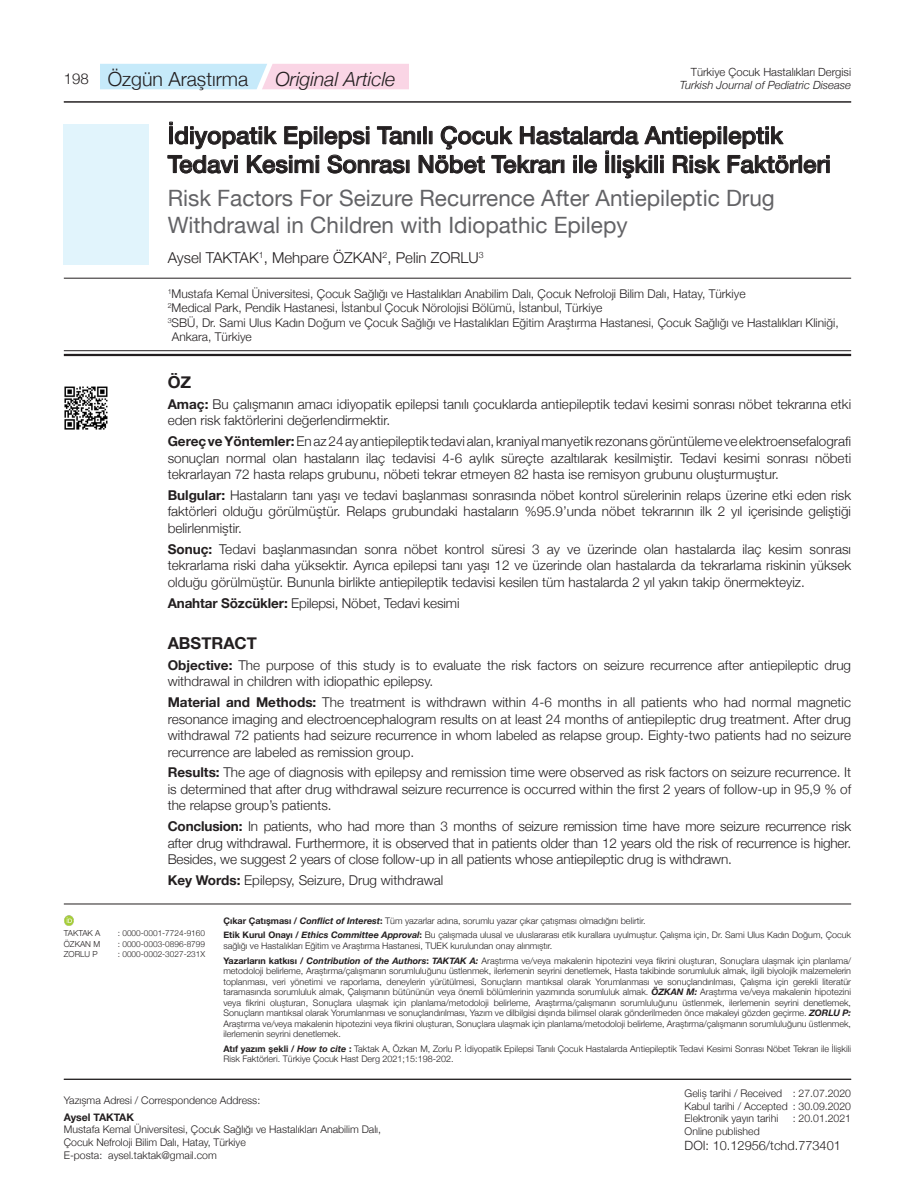
<style>
.page{position:relative;width:915px;height:1191px;background:#fff}
.page>*{position:absolute;margin:0;border:0;box-sizing:border-box;transform-origin:0 0}
.t1{font:500 24px/28.8px "Helvetica Neue";color:#231f20}
.t2{font:22.5px/27px "Helvetica Neue";color:#636366}
.t3{font:italic 300 19.5px "Helvetica Neue";color:#231f20}
.t4{font:300 19.5px "Helvetica Neue";color:#231f20}
.t5{font:700 16.5px "Helvetica Neue";color:#231f20}
.t6{font:300 15px "Helvetica Neue";color:#231f20}
.t7{font:300 13.5px/16.5px "Helvetica Neue";color:#231f20;text-align:justify}
.t8{font:300 12.75px "Helvetica Neue";color:#231f20}
.t9{font:300 12px/14.4px "Helvetica Neue";color:#231f20}
.t10{font:italic 300 11.25px "Helvetica Neue";color:#231f20}
.t11{font:300 11.25px "Helvetica Neue";color:#231f20}
.t12{font:300 10.5px "Helvetica Neue";color:#231f20}
.t13{font:700 10.5px "Helvetica Neue";color:#231f20}
.t14{font:300 9px/10.5px "Helvetica Neue";color:#231f20}
.t15{font:300 8.25px "Helvetica Neue";color:#231f20}
.s1{font-weight:700}
.s2{font-weight:700;font-style:italic}
</style>
<div class="page">
<hr style="left:64px;top:278px;width:786px;height:1px;background:#231f20">
<hr style="left:64px;top:1079px;width:786px;height:1px;background:#231f20">
<hr style="left:64px;top:354px;width:786px;height:2px;background:#231f20">
<hr style="left:64px;top:350px;width:786px;height:1px;background:#231f20">
<hr style="left:64px;top:102px;width:786px;height:1px;background:#231f20">
<svg style="left:728px;top:126px;width:55px;height:23px"></svg>
<svg style="left:167px;top:122px;width:553px;height:57px"></svg>
<svg style="left:727px;top:155px;width:102px;height:19px"></svg>
<div style="left:64px;top:124px;width:85px;height:140px;background:#e1f4fc"></div>
<svg style="left:100px;top:64px;width:309px;height:25px"></svg>
<img style="left:64px;top:386px;width:44px;height:44px">
<svg style="left:64px;top:915px;width:10px;height:11px"></svg>
<hr style="left:64px;top:903px;width:786px;height:1px;background:#231f20">
<p class="t6" style="left:64px;top:66px;width:27px">198</p>
<p class="t4" style="left:108px;top:63px;width:142px">Özgün Araştırma</p>
<p class="t3" style="left:275px;top:64px;width:121px">Original Article</p>
<p class="t11" style="left:690px;top:63px;width:162px">Türkiye Çocuk Hastalıkları Dergisi</p>
<p class="t10" style="left:679px;top:76px;width:173px">Turkish Journal of Pediatric Disease</p>
<p class="t1" style="left:168px;top:119px;width:664px">İdiyopatik Epilepsi Tanılı Çocuk Hastalarda Antiepileptik<br>Tedavi Kesimi Sonrası Nöbet Tekrarı ile İlişkili Risk Faktörleri</p>
<p class="t2" style="left:168px;top:186px;width:608px">Risk Factors For Seizure Recurrence After Antiepileptic Drug<br>Withdrawal in Children with Idiopathic Epilepy</p>
<p class="t6" style="left:168px;top:245px;width:317px">Aysel TAKTAK<sup>1</sup>, Mehpare ÖZKAN<sup>2</sup>, Pelin ZORLU<sup>3</sup></p>
<p class="t9" style="left:168px;top:286px;width:579px"><sup>1</sup>Mustafa Kemal Üniversitesi, Çocuk Sağlığı ve Hastalıkları Anabilim Dalı, Çocuk Nefroloji Bilim Dalı, Hatay, Türkiye</p>
<p class="t9" style="left:168px;top:300px;width:436px"><sup>2</sup>Medical Park, Pendik Hastanesi, İstanbul Çocuk Nörolojisi Bölümü, İstanbul, Türkiye</p>
<p class="t9" style="left:172px;top:314px;width:668px;text-indent:-4px"><sup>3</sup>SBÜ, Dr. Sami Ulus Kadın Doğum ve Çocuk Sağlığı ve Hastalıkları Eğitim Araştırma Hastanesi, Çocuk Sağlığı ve Hastalıkları Kliniği,<br>Ankara, Türkiye</p>
<p class="t5" style="left:168px;top:369px;width:25px">ÖZ</p>
<p class="t7" style="left:168px;top:395px;width:684px"><span class="s1">Amaç:</span> Bu çalışmanın amacı idiyopatik epilepsi tanılı çocuklarda antiepileptik tedavi kesimi sonrası nöbet tekrarına etki eden risk faktörlerini değerlendirmektir.</p>
<p class="t7" style="left:168px;top:432px;width:684px"><span class="s1">Gereç ve Yöntemler:</span> En az 24 ay antiepileptik tedavi alan, kraniyal manyetik rezonans görüntüleme ve elektroensefalografi sonuçları normal olan hastaların ilaç tedavisi 4-6 aylık süreçte azaltılarak kesilmiştir. Tedavi kesimi sonrası nöbeti tekrarlayan 72 hasta relaps grubunu, nöbeti tekrar etmeyen 82 hasta ise remisyon grubunu oluşturmuştur.</p>
<p class="t7" style="left:168px;top:486px;width:684px"><span class="s1">Bulgular:</span> Hastaların tanı yaşı ve tedavi başlanması sonrasında nöbet kontrol sürelerinin relaps üzerine etki eden risk faktörleri olduğu görülmüştür. Relaps grubundaki hastaların %95.9’unda nöbet tekrarının ilk 2 yıl içerisinde geliştiği belirlenmiştir.</p>
<p class="t7" style="left:168px;top:539px;width:684px"><span class="s1">Sonuç:</span> Tedavi başlanmasından sonra nöbet kontrol süresi 3 ay ve üzerinde olan hastalarda ilaç kesim sonrası tekrarlama riski daha yüksektir. Ayrıca epilepsi tanı yaşı 12 ve üzerinde olan hastalarda da tekrarlama riskinin yüksek olduğu görülmüştür. Bununla birlikte antiepileptik tedavisi kesilen tüm hastalarda 2 yıl yakın takip önermekteyiz.</p>
<p class="t7" style="left:168px;top:593px;width:293px"><span class="s1">Anahtar Sözcükler:</span> Epilepsi, Nöbet, Tedavi kesimi</p>
<p class="t5" style="left:168px;top:630px;width:91px">ABSTRACT</p>
<p class="t7" style="left:168px;top:655px;width:684px"><span class="s1">Objective:</span> The purpose of this study is to evaluate the risk factors on seizure recurrence after antiepileptic drug withdrawal in children with idiopathic epilepsy.</p>
<p class="t7" style="left:168px;top:693px;width:684px"><span class="s1">Material and Methods:</span> The treatment is withdrawn within 4-6 months in all patients who had normal magnetic resonance imaging and electroencephalogram results on at least 24 months of antiepileptic drug treatment. After drug withdrawal 72 patients had seizure recurrence in whom labeled as relapse group. Eighty-two patients had no seizure recurrence are labeled as remission group.</p>
<p class="t7" style="left:168px;top:763px;width:684px"><span class="s1">Results:</span> The age of diagnosis with epilepsy and remission time were observed as risk factors on seizure recurrence. It is determined that after drug withdrawal seizure recurrence is occurred within the first 2 years of follow-up in 95,9 % of the relapse group’s patients.</p>
<p class="t7" style="left:168px;top:817px;width:684px"><span class="s1">Conclusion:</span> In patients, who had more than 3 months of seizure remission time have more seizure recurrence risk after drug withdrawal. Furthermore, it is observed that in patients older than 12 years old the risk of recurrence is higher.<br>Besides, we suggest 2 years of close follow-up in all patients whose antiepileptic drug is withdrawn.</p>
<p class="t7" style="left:168px;top:870px;width:277px"><span class="s1">Key Words:</span> Epilepsy, Seizure, Drug withdrawal</p>
<p class="t15" style="left:64px;top:927px;width:38px">TAKTAK A</p>
<p class="t15" style="left:118px;top:927px;width:89px">: 0000-0001-7724-9160</p>
<p class="t15" style="left:64px;top:937px;width:38px">ÖZKAN M</p>
<p class="t15" style="left:118px;top:937px;width:89px">: 0000-0003-0896-8799</p>
<p class="t15" style="left:64px;top:948px;width:35px">ZORLU P</p>
<p class="t15" style="left:118px;top:948px;width:89px">: 0000-0002-3027-231X</p>
<p class="t14" style="left:223px;top:914px;width:423px"><span class="s1">Çıkar Çatışması /</span> <span class="s2">Conflict of Interest</span><span class="s1">:</span> Tüm yazarlar adına, sorumlu yazar çıkar çatışması olmadığını belirtir.</p>
<p class="t14" style="left:223px;top:929px;width:629px"><span class="s1">Etik Kurul Onayı /</span> <span class="s2">Ethics Committee Approval</span><span class="s1">:</span> Bu çalışmada ulusal ve uluslararası etik kurallara uyulmuştur. Çalışma için, Dr. Sami Ulus Kadın Doğum, Çocuk sağlığı ve Hastalıkları Eğitim ve Araştırma Hastanesi, TUEK kurulundan onay alınmıştır.</p>
<p class="t14" style="left:223px;top:954px;width:629px;text-align:justify"><span class="s1">Yazarların katkısı /</span> <span class="s2">Contribution of the Authors</span><span class="s1">:</span> <span class="s2">TAKTAK A:</span> Araştırma ve/veya makalenin hipotezini veya fikrini oluşturan, Sonuçlara ulaşmak için planlama/ metodoloji belirleme, Araştırma/çalışmanın sorumluluğunu üstlenmek, ilerlemenin seyrini denetlemek, Hasta takibinde sorumluluk almak, ilgili biyolojik malzemelerin toplanması, veri yönetimi ve raporlama, deneylerin yürütülmesi, Sonuçların mantıksal olarak Yorumlanması ve sonuçlandırılması, Çalışma için gerekli literatür taramasında sorumluluk almak, Çalışmanın bütününün veya önemli bölümlerinin yazımında sorumluluk almak. <span class="s2">ÖZKAN M:</span> Araştırma ve/veya makalenin hipotezini veya fikrini oluşturan, Sonuçlara ulaşmak için planlama/metodoloji belirleme, Araştırma/çalışmanın sorumluluğunu üstlenmek, ilerlemenin seyrini denetlemek, Sonuçların mantıksal olarak Yorumlanması ve sonuçlandırılması, Yazım ve dilbilgisi dışında bilimsel olarak gönderilmeden önce makaleyi gözden geçirme. <span class="s2">ZORLU P:<br></span>Araştırma ve/veya makalenin hipotezini veya fikrini oluşturan, Sonuçlara ulaşmak için planlama/metodoloji belirleme, Araştırma/çalışmanın sorumluluğunu üstlenmek, ilerlemenin seyrini denetlemek.</p>
<p class="t14" style="left:223px;top:1042px;width:629px"><span class="s1">Atıf yazım şekli /</span> <span class="s2">How to cite</span> <span class="s1">:</span> Taktak A, Özkan M, Zorlu P. İdiyopatik Epilepsi Tanılı Çocuk Hastalarda Antiepileptik Tedavi Kesimi Sonrası Nöbet Tekrarı ile İlişkili<br>Risk Faktörleri. Türkiye Çocuk Hast Derg 2021;15:198-202.</p>
<p class="t12" style="left:64px;top:1091px;width:198px">Yazışma Adresi / Correspondence Address:</p>
<p class="t13" style="left:64px;top:1108px;width:72px">Aysel TAKTAK</p>
<p class="t12" style="left:64px;top:1121px;width:319px">Mustafa Kemal Üniversitesi, Çocuk Sağlığı ve Hastalıkları Anabilim Dalı,</p>
<p class="t12" style="left:64px;top:1133px;width:183px">Çocuk Nefroloji Bilim Dalı, Hatay, Türkiye</p>
<p class="t12" style="left:64px;top:1146px;width:154px">E-posta: aysel.taktak@gmail.com</p>
<p class="t12" style="left:684px;top:1084px;width:168px">Geliş tarihi / Received : 27.07.2020</p>
<p class="t12" style="left:684px;top:1097px;width:168px">Kabul tarihi / Accepted : 30.09.2020</p>
<p class="t12" style="left:684px;top:1110px;width:95px">Elektronik yayın tarihi</p>
<p class="t12" style="left:792px;top:1110px;width:60px">: 20.01.2021</p>
<p class="t12" style="left:684px;top:1122px;width:77px">Online published</p>
<p class="t8" style="left:684px;top:1135px;width:158px">DOI: 10.12956/tchd.773401</p>
</div>
